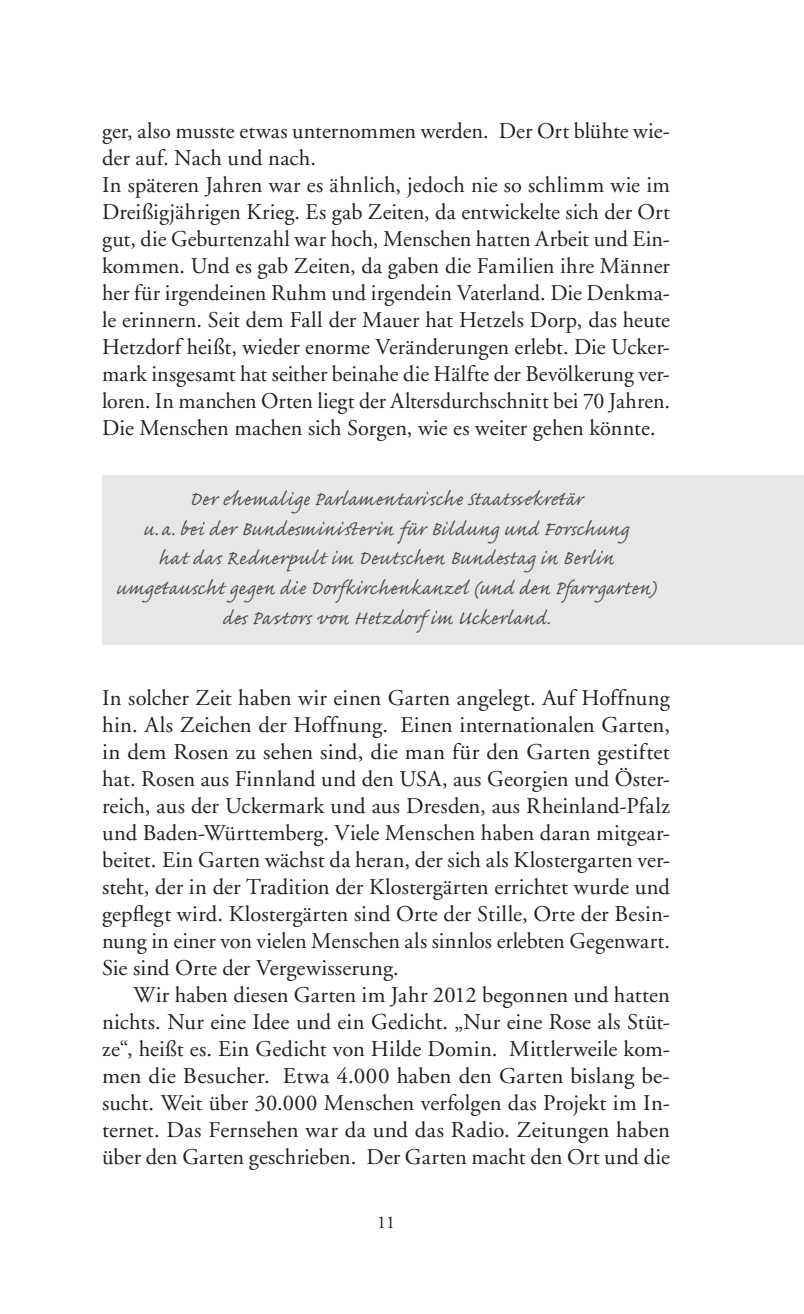
<style>
.page{position:relative;width:804px;height:1314px;background:#fff}
.page>*{position:absolute;margin:0;border:0;box-sizing:border-box;transform-origin:0 0}
.t1{font:24.75px/29.7px "Caflisch Script Pro";letter-spacing:.045em;color:#4b4c4d;text-align:center}
.t2{font:22.5px/27px "Adobe Garamond";letter-spacing:.005em;color:#231f20;text-align:justify}
.t3{font:18px "Adobe Garamond";color:#231f20}
</style>
<div class="page">
<div style="left:102px;top:475px;width:702px;height:169px;background:#e6e7e9"></div>
<p class="t2" style="left:102px;top:118px;width:569px;text-align:left">ger, also musste etwas unternommen werden. Der Ort blühte wie&shy;der auf. Nach und nach.<br>In späteren Jahren war es ähnlich, jedoch nie so schlimm wie im Dreißigjährigen Krieg. Es gab Zeiten, da entwickelte sich der Ort gut, die Geburtenzahl war hoch, Menschen hatten Arbeit und Ein&shy;kommen. Und es gab Zeiten, da gaben die Familien ihre Männer her für irgendeinen Ruhm und irgendein Vaterland. Die Denkma&shy;le erinnern. Seit dem Fall der Mauer hat Hetzels Dorp, das heute Hetzdorf heißt, wieder enorme Veränderungen erlebt. Die Ucker&shy;mark insgesamt hat seither beinahe die Hälfte der Bevölkerung ver&shy;loren. In manchen Orten liegt der Altersdurchschnitt bei 70 Jahren.<br>Die Menschen machen sich Sorgen, wie es weiter gehen könnte.</p>
<p class="t1" style="left:116px;top:486px;width:542px">Der ehemalige Parlamentarische Staatssekretär<br>u.a. bei der Bundesministerin für Bildung und Forschung<br>hat das Rednerpult im Deutschen Bundestag in Berlin umgetauscht gegen die Dorfkirchenkanzel (und den Pfarrgarten) des Pastors von Hetzdorf im Uckerland.</p>
<p class="t2" style="left:102px;top:685px;width:569px">In solcher Zeit haben wir einen Garten angelegt. Auf Hoffnung hin. Als Zeichen der Hoffnung. Einen internationalen Garten, in dem Rosen zu sehen sind, die man für den Garten gestiftet hat. Rosen aus Finnland und den USA, aus Georgien und Öster&shy;reich, aus der Uckermark und aus Dresden, aus Rheinland-Pfalz und Baden-Württemberg. Viele Menschen haben daran mitgear&shy;beitet. Ein Garten wächst da heran, der sich als Klostergarten ver&shy;steht, der in der Tradition der Klostergärten errichtet wurde und gepflegt wird. Klostergärten sind Orte der Stille, Orte der Besin&shy;nung in einer von vielen Menschen als sinnlos erlebten Gegenwart.<br>Sie sind Orte der Vergewisserung.</p>
<p class="t2" style="left:102px;top:982px;width:569px;text-indent:32px">Wir haben diesen Garten im Jahr 2012 begonnen und hatten nichts. Nur eine Idee und ein Gedicht. „Nur eine Rose als Stüt&shy;ze“, heißt es. Ein Gedicht von Hilde Domin. Mittlerweile kom&shy;men die Besucher. Etwa 4.000 haben den Garten bislang be&shy;sucht. Weit über 30.000 Menschen verfolgen das Projekt im In&shy;ternet. Das Fernsehen war da und das Radio. Zeitungen haben über den Garten geschrieben. Der Garten macht den Ort und die</p>
<p class="t3" style="left:377px;top:1212px;width:19px">11</p>
</div>
